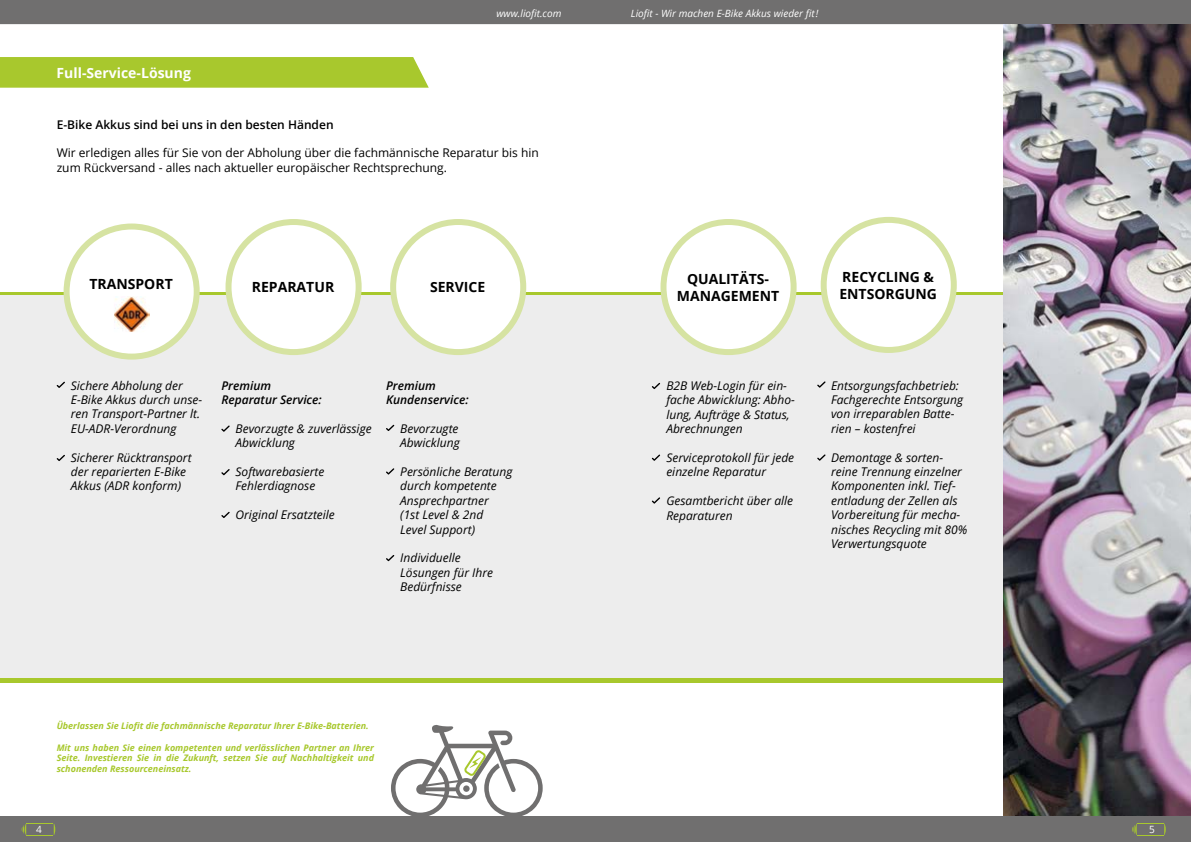
<style>
.page{position:relative;width:1191px;height:842px;background:#fff}
.page>*{position:absolute;margin:0;border:0;box-sizing:border-box;transform-origin:0 0}
.t1{font:700 14px/16.8px "Open Sans";color:#000;text-align:center}
.t2{font:700 14px "Open Sans";color:#fff}
.t3{font:italic 12px/14.4px "Open Sans";color:#000}
.t4{font:12px/14.4px "Open Sans";color:#000}
.t5{font:italic 600 12px/14.4px "Open Sans";color:#000}
.t6{font:600 12px "Open Sans";color:#000}
.t7{font:italic 10px "Open Sans";color:#fff}
.t8{font:10px "Open Sans";color:#fff}
.t9{font:italic 700 9px/10.8px "Open Sans";color:#a8c82d;text-align:justify}
</style>
<div class="page">
<div style="left:0;top:816px;width:1191px;height:26px;background:#706f6f"></div>
<div style="left:0;top:0;width:1191px;height:24px;background:#706f6f"></div>
<svg style="left:22px;top:823px;width:33px;height:13px"></svg>
<svg style="left:1132px;top:823px;width:33px;height:13px"></svg>
<div style="left:0;top:295px;width:1191px;height:382px;background:#ededed"></div>
<div style="left:0;top:57px;width:429px;height:31px;background:#a8c82d"></div>
<div style="left:228px;top:222px;width:131px;height:130px;background:#fff;border-radius:50%"></div>
<div style="left:225px;top:219px;width:137px;height:136px;border:6px solid #d6e3a2;border-radius:50%"></div>
<div style="left:393px;top:222px;width:130px;height:130px;background:#fff;border-radius:50%"></div>
<div style="left:390px;top:219px;width:136px;height:136px;border:6px solid #d6e3a2;border-radius:50%"></div>
<div style="left:663px;top:222px;width:130px;height:130px;background:#fff;border-radius:50%"></div>
<div style="left:660px;top:219px;width:136px;height:136px;border:6px solid #d6e3a2;border-radius:50%"></div>
<div style="left:823px;top:220px;width:130px;height:130px;background:#fff;border-radius:50%"></div>
<div style="left:820px;top:217px;width:136px;height:136px;border:6px solid #d6e3a2;border-radius:50%"></div>
<div style="left:67px;top:226px;width:130px;height:131px;background:#fff;border-radius:50%"></div>
<div style="left:64px;top:223px;width:136px;height:137px;border:6px solid #d6e3a2;border-radius:50%"></div>
<img style="left:114px;top:296px;width:36px;height:36px">
<svg style="left:57px;top:382px;width:8px;height:6px"></svg>
<svg style="left:57px;top:455px;width:8px;height:6px"></svg>
<svg style="left:221px;top:425px;width:9px;height:7px"></svg>
<svg style="left:221px;top:469px;width:9px;height:6px"></svg>
<svg style="left:221px;top:512px;width:9px;height:6px"></svg>
<svg style="left:386px;top:425px;width:8px;height:6px"></svg>
<svg style="left:386px;top:468px;width:8px;height:6px"></svg>
<svg style="left:386px;top:555px;width:8px;height:6px"></svg>
<svg style="left:652px;top:383px;width:8px;height:6px"></svg>
<svg style="left:652px;top:454px;width:8px;height:7px"></svg>
<svg style="left:652px;top:497px;width:8px;height:7px"></svg>
<svg style="left:817px;top:381px;width:8px;height:7px"></svg>
<svg style="left:817px;top:454px;width:8px;height:7px"></svg>
<img style="left:1003px;top:24px;width:188px;height:792px">
<svg style="left:391px;top:725px;width:151px;height:91px"></svg>
<p class="t7" style="left:496px;top:6px;width:67px">www.liofit.com</p>
<p class="t7" style="left:631px;top:6px;width:189px">Liofit - Wir machen E-Bike Akkus wieder fit!</p>
<p class="t2" style="left:57px;top:63px;width:136px">Full-Service-Lösung</p>
<p class="t6" style="left:57px;top:116px;width:278px">E-Bike Akkus sind bei uns in den besten Händen</p>
<p class="t4" style="left:57px;top:145px;width:483px">Wir erledigen alles für Sie von der Abholung über die fachmännische Reparatur bis hin zum Rückversand - alles nach aktueller europäischer Rechtsprechung.</p>
<p class="t1" style="left:89px;top:275px;width:85px">TRANSPORT</p>
<p class="t1" style="left:252px;top:279px;width:84px">REPARATUR</p>
<p class="t1" style="left:430px;top:279px;width:57px">SERVICE</p>
<p class="t3" style="left:71px;top:378px;width:133px">Sichere Abholung der<br>E-Bike Akkus durch unse&shy;ren Transport-Partner lt.<br>EU-ADR-Verordnung</p>
<p class="t3" style="left:71px;top:450px;width:122px">Sicherer Rücktransport der reparierten E-Bike<br>Akkus (ADR konform)</p>
<p class="t5" style="left:221px;top:378px;width:102px">Premium<br>Reparatur Service:</p>
<p class="t3" style="left:235px;top:421px;width:138px">Bevorzugte &amp; zuverlässige<br>Abwicklung</p>
<p class="t3" style="left:235px;top:464px;width:90px">Softwarebasierte<br>Fehlerdiagnose</p>
<p class="t3" style="left:235px;top:507px;width:101px">Original Ersatzteile</p>
<p class="t5" style="left:386px;top:378px;width:84px">Premium<br>Kundenservice:</p>
<p class="t3" style="left:400px;top:421px;width:61px">Bevorzugte<br>Abwicklung</p>
<p class="t3" style="left:400px;top:464px;width:114px">Persönliche Beratung durch kompetente<br>Ansprechpartner<br>(1st Level &amp; 2nd<br>Level Support)</p>
<p class="t3" style="left:400px;top:550px;width:94px">Individuelle<br>Lösungen für Ihre<br>Bedürfnisse</p>
<p class="t9" style="left:57px;top:720px;width:314px">Überlassen Sie Liofit die fachmännische Reparatur Ihrer E-Bike-Batterien.</p>
<p class="t9" style="left:57px;top:742px;width:319px">Mit uns haben Sie einen kompetenten und verlässlichen Partner an Ihrer Seite. Investieren Sie in die Zukunft, setzen Sie auf Nachhaltigkeit und schonenden Ressourceneinsatz.</p>
<p class="t1" style="left:677px;top:270px;width:104px">QUALITÄTS-<br>MANAGEMENT</p>
<p class="t1" style="left:839px;top:268px;width:99px;text-align:left">RECYCLING &amp;<br>ENTSORGUNG</p>
<p class="t3" style="left:666px;top:378px;width:130px">B2B Web-Login für ein&shy;fache Abwicklung: Abho&shy;lung, Aufträge &amp; Status,<br>Abrechnungen</p>
<p class="t3" style="left:666px;top:450px;width:129px">Serviceprotokoll für jede einzelne Reparatur</p>
<p class="t3" style="left:666px;top:493px;width:128px">Gesamtbericht über alle<br>Reparaturen</p>
<p class="t3" style="left:831px;top:378px;width:134px">Entsorgungsfachbetrieb:<br>Fachgerechte Entsorgung von irreparablen Batte&shy;rien – kostenfrei</p>
<p class="t3" style="left:831px;top:450px;width:138px">Demontage &amp; sorten&shy;reine Trennung einzelner<br>Komponenten inkl. Tief&shy;entladung der Zellen als<br>Vorbereitung für mecha&shy;nisches Recycling mit 80%<br>Verwertungsquote</p>
<p class="t8" style="left:36px;top:822px;width:7px">4</p>
<p class="t8" style="left:1149px;top:822px;width:7px">5</p>
</div>
